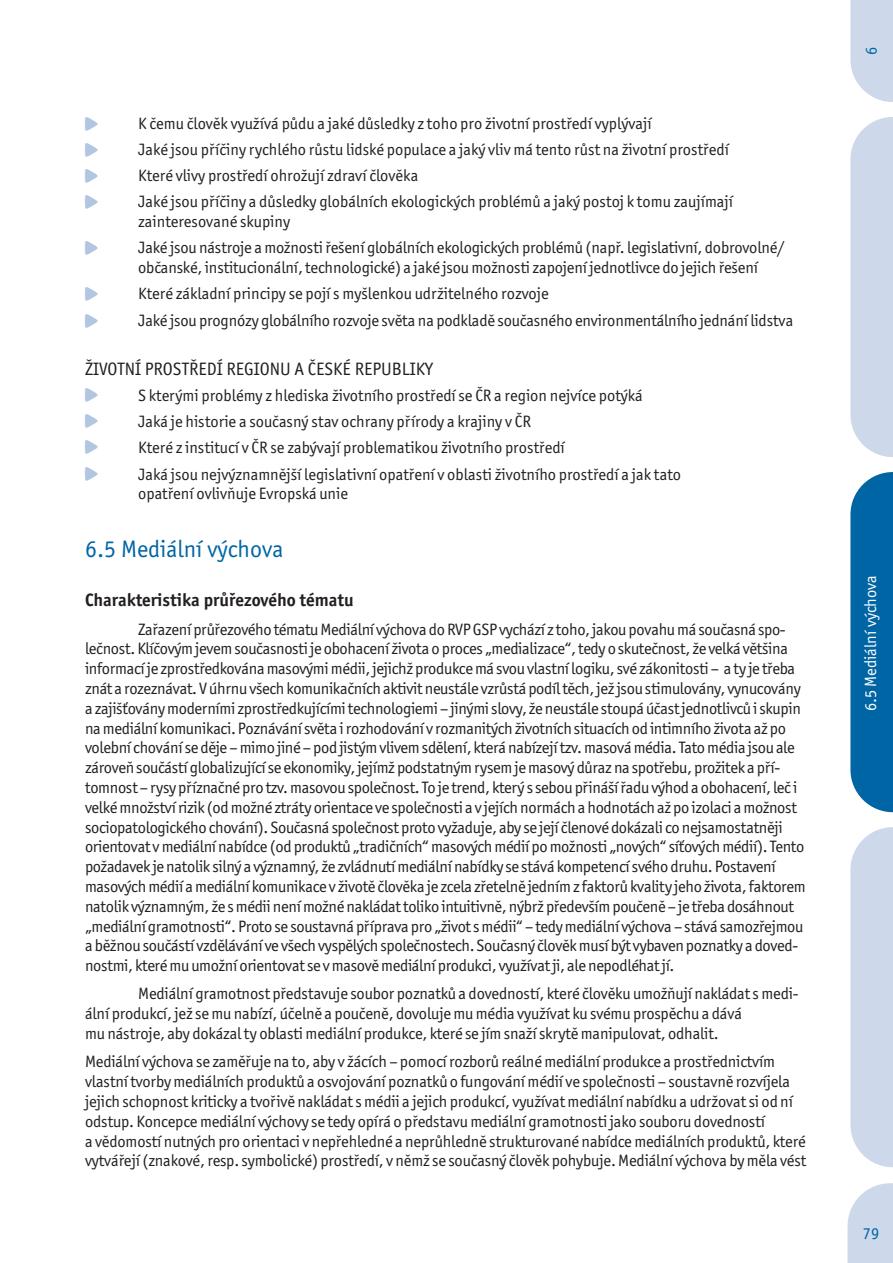
<style>
.page{position:relative;width:893px;height:1263px;background:#fff}
.page>*{position:absolute;margin:0;border:0;box-sizing:border-box;transform-origin:0 0}
.t1{font:24px "Officina San Itc TCE";color:#0065a4}
.t2{font:18px "Officina San Itc TCE";color:#231f20}
.t3{font:700 18px "Officina San Itc TCE";color:#231f20}
.t4{font:16.5px/19.8px "Officina San Itc TCE";letter-spacing:-.01em;color:#231f20}
.t5{font:16.5px "Officina San Itc TCE";color:#fff}
.t6{font:16.5px "Officina San Itc TCE";color:#0065a4}
.t7{font:13.5px/26.2px "Cudlik";color:#b2c6e1;text-align:justify}
</style>
<div class="page">
<svg style="left:847px;top:1183px;width:46px;height:80px;background:#d3dded"></svg>
<svg style="left:850px;top:0;width:43px;height:102px;background:#d1dcec"></svg>
<svg style="left:850px;top:117px;width:43px;height:340px;background:#d0dbec"></svg>
<svg style="left:850px;top:827px;width:43px;height:340px;background:#d0dbec"></svg>
<svg style="left:850px;top:472px;width:43px;height:340px;background:#106ea9"></svg>
<p class="t7" style="left:85px;top:111px;width:14px">A A A A</p>
<p class="t7" style="left:85px;top:235px;width:14px">A</p>
<p class="t7" style="left:85px;top:281px;width:14px">A<br>A</p>
<p class="t4" style="left:138px;top:111px;width:596px;line-height:26.2px">K čemu člověk využívá půdu a jaké důsledky z toho pro životní prostředí vyplývají<br>Jaké jsou příčiny rychlého růstu lidské populace a jaký vliv má tento růst na životní prostředí Které vlivy prostředí ohrožují zdraví člověka<br>Jaké jsou příčiny a důsledky globálních ekologických problémů a jaký postoj k tomu zaujímají</p>
<p class="t4" style="left:138px;top:209px;width:648px;line-height:26.2px">zainteresované skupiny<br>Jaké jsou nástroje a možnosti řešení globálních ekologických problémů (např. legislativní, dobrovolné/</p>
<p class="t4" style="left:138px;top:255px;width:657px;line-height:26.2px">občanské, institucionální, technologické) a jaké jsou možnosti zapojení jednotlivce do jejich řešení<br>Které základní principy se pojí s myšlenkou udržitelného rozvoje<br>Jaké jsou prognózy globálního rozvoje světa na podkladě současného environmentálního jednání lidstva</p>
<p class="t2" style="left:85px;top:360px;width:349px">ŽIVOTNÍ PROSTŘEDÍ REGIONU A ČESKÉ REPUBLIKY</p>
<p class="t4" style="left:138px;top:383px;width:544px;line-height:26.2px">S kterými problémy z hlediska životního prostředí se ČR a region nejvíce potýká<br>Jaká je historie a současný stav ochrany přírody a krajiny v ČR<br>Které z institucí v ČR se zabývají problematikou životního prostředí<br>Jaká jsou nejvýznamnější legislativní opatření v oblasti životního prostředí a jak tato</p>
<p class="t4" style="left:138px;top:484px;width:211px">opatření ovlivňuje Evropská unie</p>
<h1 class="t1" style="left:85px;top:537px;width:200px">6.5 Mediální výchova</h1>
<p class="t3" style="left:85px;top:591px;width:270px">Charakteristika průřezového tématu</p>
<p class="t4" style="left:85px;top:620px;width:722px;text-indent:53px">Zařazení průřezového tématu Mediální výchova do RVP GSP vychází z toho, jakou povahu má současná spo&shy;lečnost. Klíčovým jevem současnosti je obohacení života o proces „medializace“, tedy o skutečnost, že velká většina informací je zprostředkována masovými médii, jejichž produkce má svou vlastní logiku, své zákonitosti – a ty je třeba znát a rozeznávat. V úhrnu všech komunikačních aktivit neustále vzrůstá podíl těch, jež jsou stimulovány, vynucovány a zajišťovány moderními zprostředkujícími technologiemi – jinými slovy, že neustále stoupá účast jednotlivců i skupin na mediální komunikaci. Poznávání světa i rozhodování v rozmanitých životních situacích od intimního života až po volební chování se děje – mimo jiné – pod jistým vlivem sdělení, která nabízejí tzv. masová média. Tato média jsou ale zároveň součástí globalizující se ekonomiky, jejímž podstatným rysem je masový důraz na spotřebu, prožitek a pří&shy;tomnost – rysy příznačné pro tzv. masovou společnost. To je trend, který s sebou přináší řadu výhod a obohacení, leč i velké množství rizik (od možné ztráty orientace ve společnosti a v jejích normách a hodnotách až po izolaci a možnost sociopatologického chování). Současná společnost proto vyžaduje, aby se její členové dokázali co nejsamostatněji orientovat v mediální nabídce (od produktů „tradičních“ masových médií po možnosti „nových“ síťových médií). Tento požadavek je natolik silný a významný, že zvládnutí mediální nabídky se stává kompetencí svého druhu. Postavení masových médií a mediální komunikace v životě člověka je zcela zřetelně jedním z faktorů kvality jeho života, faktorem natolik významným, že s médii není možné nakládat toliko intuitivně, nýbrž především poučeně – je třeba dosáhnout „mediální gramotnosti“. Proto se soustavná příprava pro „život s médii“ – tedy mediální výchova – stává samozřejmou a běžnou součástí vzdělávání ve všech vyspělých společnostech. Současný člověk musí být vybaven poznatky a doved&shy;nostmi, které mu umožní orientovat se v masově mediální produkci, využívat ji, ale nepodléhat jí.</p>
<p class="t4" style="left:85px;top:984px;width:715px;text-indent:53px">Mediální gramotnost představuje soubor poznatků a dovedností, které člověku umožňují nakládat s medi&shy;ální produkcí, jež se mu nabízí, účelně a poučeně, dovoluje mu média využívat ku svému prospěchu a dává<br>mu nástroje, aby dokázal ty oblasti mediální produkce, které se jím snaží skrytě manipulovat, odhalit.</p>
<p class="t4" style="left:85px;top:1052px;width:723px">Mediální výchova se zaměřuje na to, aby v žácích – pomocí rozborů reálné mediální produkce a prostřednictvím vlastní tvorby mediálních produktů a osvojování poznatků o fungování médií ve společnosti – soustavně rozvíjela jejich schopnost kriticky a tvořivě nakládat s médii a jejich produkcí, využívat mediální nabídku a udržovat si od ní odstup. Koncepce mediální výchovy se tedy opírá o představu mediální gramotnosti jako souboru dovedností<br>a vědomostí nutných pro orientaci v nepřehledné a neprůhledně strukturované nabídce mediálních produktů, které vytvářejí (znakové, resp. symbolické) prostředí, v němž se současný člověk pohybuje. Mediální výchova by měla vést</p>
<p class="t7" style="left:85px;top:382px;width:14px">A A A A</p>
<p class="t6" style="left:863px;top:55px;width:10px;rotate:-90deg">6</p>
<p class="t5" style="left:862px;top:711px;width:138px;rotate:-90deg">6.5 Mediální výchova</p>
<p class="t6" style="left:863px;top:1225px;width:18px">79</p>
</div>
